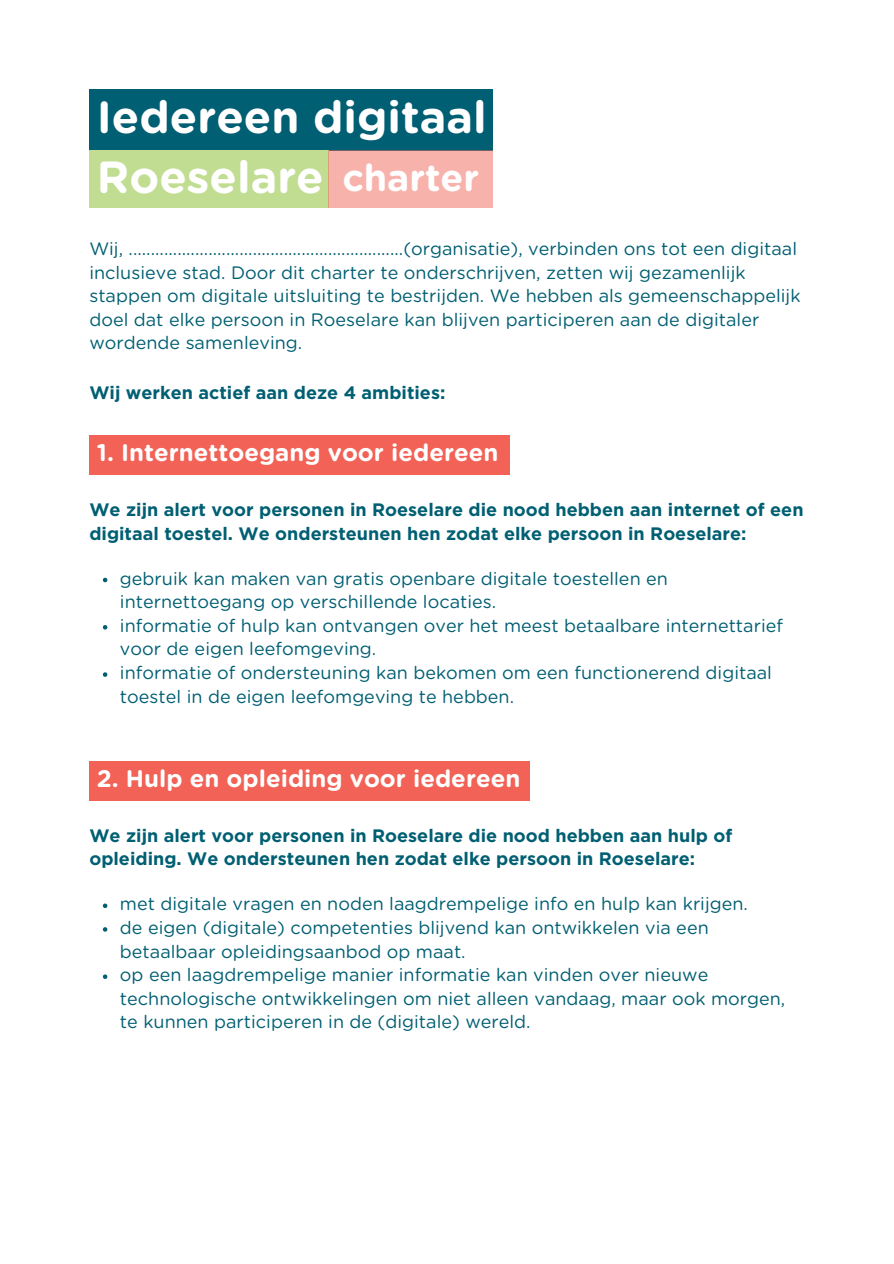
<style>
.page{position:relative;width:894px;height:1264px;background:#fff}
.page>*{position:absolute;margin:0;border:0;box-sizing:border-box;transform-origin:0 0}
.t1{font:700 45px "Gotham Rounded";color:#fff}
.t2{font:700 37.5px "Gotham Rounded";color:#fff}
.t3{font:700 24px "Gotham Rounded";color:#fff}
.t4{font:18px/23.7px "Gotham Rounded";color:#005f72}
.t5{font:700 18px/23.7px "Gotham";color:#005f72}
</style>
<div class="page">
<div style="left:89px;top:89px;width:404px;height:61px;background:#005f72"></div>
<div style="left:89px;top:150px;width:239px;height:58px;background:#c0dd91"></div>
<div style="left:328px;top:150px;width:165px;height:58px;background:#f8b2ac"></div>
<div style="left:89px;top:435px;width:420px;height:40px;background:#f26256"></div>
<svg style="left:103px;top:577px;width:4px;height:5px"></svg>
<svg style="left:103px;top:625px;width:4px;height:4px"></svg>
<svg style="left:103px;top:672px;width:4px;height:4px"></svg>
<div style="left:89px;top:761px;width:440px;height:40px;background:#f26256"></div>
<svg style="left:103px;top:903px;width:4px;height:5px"></svg>
<svg style="left:103px;top:927px;width:4px;height:4px"></svg>
<svg style="left:103px;top:974px;width:4px;height:4px"></svg>
<h1 class="t1" style="left:97px;top:97px;width:391px">Iedereen digitaal</h1>
<h1 class="t1" style="left:97px;top:157px;width:228px">Roeselare</h1>
<h2 class="t2" style="left:342px;top:160px;width:138px">charter</h2>
<p class="t4" style="left:89px;top:237px;width:712px">Wij, ..............................................................(organisatie), verbinden ons tot een digitaal inclusieve stad. Door dit charter te onderschrijven, zetten wij gezamenlijk stappen om digitale uitsluiting te bestrijden. We hebben als gemeenschappelijk doel dat elke persoon in Roeselare kan blijven participeren aan de digitaler wordende samenleving.</p>
<h4 class="t5" style="left:89px;top:380px;width:357px">Wij werken actief aan deze 4 ambities:</h4>
<h3 class="t3" style="left:97px;top:442px;width:403px">1. Internettoegang voor iedereen</h3>
<h4 class="t5" style="left:89px;top:497px;width:715px">We zijn alert voor personen in Roeselare die nood hebben aan internet of een digitaal toestel. We ondersteunen hen zodat elke persoon in Roeselare:</h4>
<p class="t4" style="left:120px;top:567px;width:549px">gebruik kan maken van gratis openbare digitale toestellen en internettoegang op verschillende locaties.</p>
<p class="t4" style="left:120px;top:614px;width:664px">informatie of hulp kan ontvangen over het meest betaalbare internettarief voor de eigen leefomgeving.</p>
<p class="t4" style="left:120px;top:661px;width:653px">informatie of ondersteuning kan bekomen om een functionerend digitaal toestel in de eigen leefomgeving te hebben.</p>
<h3 class="t3" style="left:97px;top:767px;width:425px">2. Hulp en opleiding voor iedereen</h3>
<h4 class="t5" style="left:89px;top:823px;width:644px">We zijn alert voor personen in Roeselare die nood hebben aan hulp of opleiding. We ondersteunen hen zodat elke persoon in Roeselare:</h4>
<p class="t4" style="left:120px;top:893px;width:629px">met digitale vragen en noden laagdrempelige info en hulp kan krijgen.</p>
<p class="t4" style="left:120px;top:916px;width:590px">de eigen (digitale) competenties blijvend kan ontwikkelen via een betaalbaar opleidingsaanbod op maat.</p>
<p class="t4" style="left:120px;top:963px;width:666px">op een laagdrempelige manier informatie kan vinden over nieuwe technologische ontwikkelingen om niet alleen vandaag, maar ook morgen, te kunnen participeren in de (digitale) wereld.</p>
</div>
